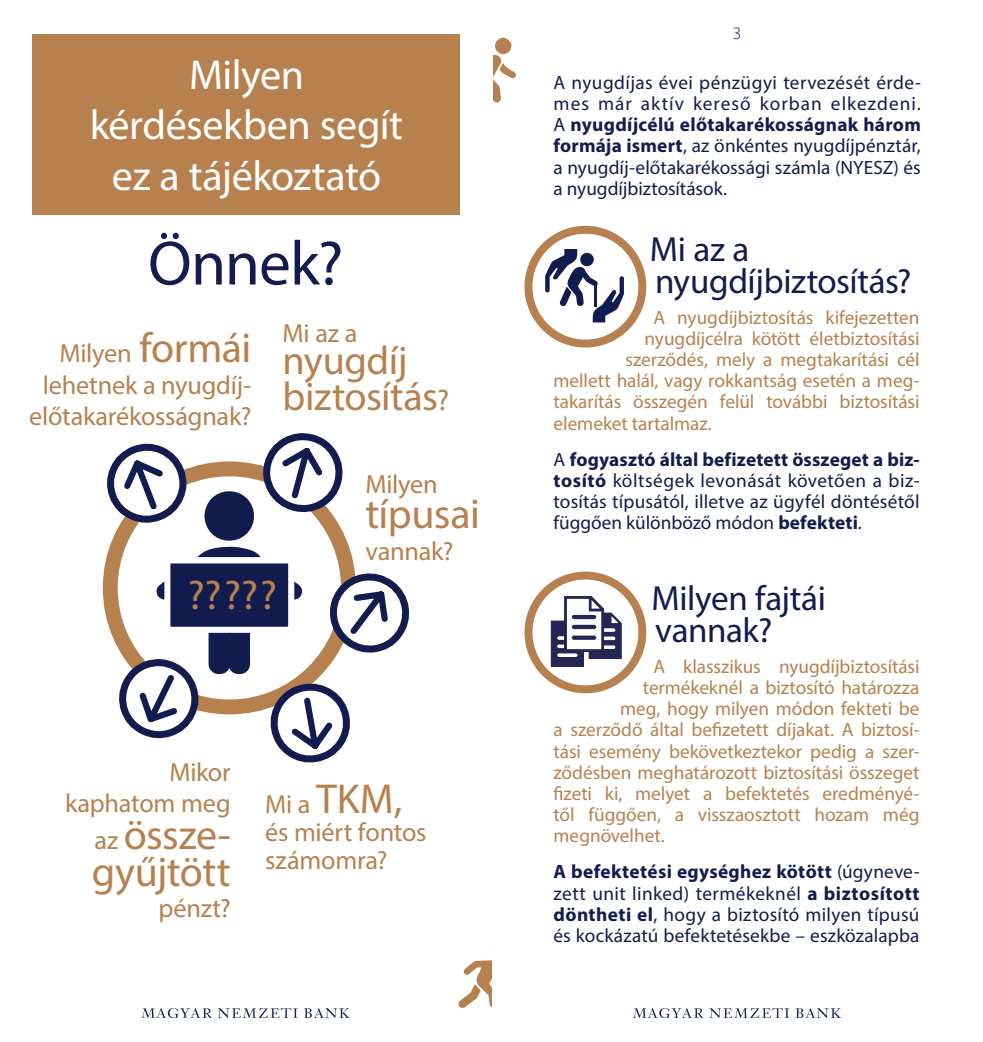
<style>
.page{position:relative;width:983px;height:1042px;background:#fff}
.page>*{position:absolute;margin:0;border:0;box-sizing:border-box;transform-origin:0 0}
.t1{font:63px "Myriad Pro";letter-spacing:-.01em;color:#131c4e}
.t2{font:42px/50.4px "Myriad Pro";letter-spacing:-.01em;color:#fff;text-align:center}
.t3{font:42px/36.8px "Myriad Pro";letter-spacing:-.015em;color:#b7814f}
.t4{font:41.65px "Myriad Pro";color:#b7814f}
.t5{font:40.25px/36.8px "Myriad Pro";letter-spacing:-.01em;color:#b7814f}
.t6{font:35px/31.5px "Myriad Pro";letter-spacing:-.01em;color:#131c4e}
.t7{font:26.25px/31.5px "Myriad Pro";letter-spacing:-.005em;color:#b7814f;text-align:right}
.t8{font:19.25px/21.2px "Myriad Pro";letter-spacing:.005em;color:#131c4e;text-align:justify}
.t9{font:19.25px "Myriad Pro";color:#b7814f}
.t10{font:300 17.5px "Myriad Pro";color:#131c4e}
.s1{font-size:29.75px}
.s2{font-size:42px}
.s3{font-size:26.25px}
.s4{font-weight:700}
</style>
<div class="page">
<div style="left:495px;top:38px;width:16px;height:16px;background:#b7814f;border-radius:50%"></div>
<svg style="left:493px;top:55px;width:23px;height:48px"></svg>
<svg style="left:633px;top:1008px;width:208px;height:10px"></svg>
<svg style="left:458px;top:960px;width:33px;height:48px"></svg>
<svg style="left:156px;top:582px;width:8px;height:18px"></svg>
<svg style="left:294px;top:581px;width:9px;height:19px"></svg>
<svg style="left:197px;top:546px;width:63px;height:11px"></svg>
<div style="left:204px;top:491px;width:50px;height:50px;background:#131c4e;border-radius:50%"></div>
<div style="left:170px;top:563px;width:118px;height:64px;background:#131c4e"></div>
<div style="left:103px;top:461px;width:253px;height:253px;border:15px solid #b7814f;border-radius:50%"></div>
<div style="left:32px;top:34px;width:427px;height:180px;background:#b7814f"></div>
<svg style="left:324px;top:569px;width:86px;height:89px"></svg>
<svg style="left:257px;top:433px;width:86px;height:85px"></svg>
<svg style="left:107px;top:443px;width:86px;height:86px"></svg>
<svg style="left:265px;top:678px;width:85px;height:85px"></svg>
<svg style="left:545px;top:249px;width:78px;height:73px"></svg>
<div style="left:524px;top:226px;width:122px;height:121px;border:8px solid #b7814f;border-radius:50%"></div>
<svg style="left:550px;top:596px;width:71px;height:71px"></svg>
<div style="left:524px;top:571px;width:122px;height:122px;border:8px solid #b7814f;border-radius:50%"></div>
<svg style="left:141px;top:1008px;width:209px;height:10px"></svg>
<svg style="left:118px;top:633px;width:132px;height:106px"></svg>
<h2 class="t2" style="left:90px;top:49px;width:315px">Milyen kérdésekben segít ez a tájékoztató</h2>
<h1 class="t1" style="left:148px;top:224px;width:196px">Önnek?</h1>
<h3 class="t7" style="left:282px;top:317px;width:76px">Mi az a</h3>
<h3 class="t5" style="left:282px;top:341px;width:168px">nyugdíj biztosítás<span class="s1">?</span></h3>
<h3 class="t7" style="left:29px;top:337px;width:224px">Milyen <span class="s2">formái </span>lehetnek a nyugdíj&shy;előtakarékosságnak?</h3>
<h3 class="t4" style="left:188px;top:569px;width:91px">?????</h3>
<h3 class="t7" style="left:365px;top:468px;width:74px">Milyen</h3>
<h2 class="t3" style="left:365px;top:495px;width:116px">típusai</h2>
<h3 class="t7" style="left:365px;top:535px;width:90px">vannak?</h3>
<h3 class="t7" style="left:65px;top:755px;width:167px">Mikor kaphatom meg</h3>
<h2 class="t3" style="left:92px;top:816px;width:140px"><span class="s3">az</span> össze&shy;gyűjtött</h2>
<h3 class="t7" style="left:158px;top:892px;width:74px">pénzt?</h3>
<h2 class="t3" style="left:265px;top:780px;width:139px"><span class="s3">Mi a</span> TKM,</h2>
<h3 class="t7" style="left:265px;top:818px;width:163px;line-height:28px;text-align:left">és miért fontos számomra?</h3>
<p class="t10" style="left:732px;top:24px;width:10px">3</p>
<p class="t8" style="left:553px;top:72px;width:369px">A nyugdíjas évei pénzügyi tervezését érde&shy;mes már aktív kereső korban elkezdeni.<br>A <span class="s4">nyugdíjcélú előtakarékosságnak három formája ismert</span>, az önkéntes nyugdíjpénztár, a nyugdíj-előtakarékossági számla (NYESZ) és a nyugdíjbiztosítások.</p>
<h3 class="t6" style="left:649px;top:233px;width:263px">Mi az a nyugdíjbiztosítás?</h3>
<p class="t9" style="left:653px;top:305px;width:268px">A nyugdíjbiztosítás kifejezetten</p>
<p class="t9" style="left:644px;top:326px;width:276px">nyugdíjcélra kötött életbiztosítási</p>
<p class="t9" style="left:625px;top:348px;width:296px">szerződés, mely a megtakarítási cél</p>
<p class="t9" style="left:553px;top:369px;width:367px">mellett halál, vagy rokkantság esetén a meg-</p>
<p class="t9" style="left:553px;top:390px;width:367px">takarítás összegén felül további biztosítási</p>
<p class="t9" style="left:553px;top:411px;width:160px">elemeket tartalmaz.</p>
<p class="t8" style="left:553px;top:448px;width:367px">A <span class="s4">fogyasztó által befizetett összeget a biz&shy;tosító</span> költségek levonását követően a biz&shy;tosítás típusától, illetve az ügyfél döntésétől függően különböző módon <span class="s4">befekteti</span>.</p>
<h3 class="t6" style="left:651px;top:582px;width:176px">Milyen fajtái vannak?</h3>
<p class="t9" style="left:653px;top:654px;width:267px">A klasszikus nyugdíjbiztosítási</p>
<p class="t9" style="left:642px;top:676px;width:278px">termékeknél a biztosító határozza</p>
<p class="t9" style="left:620px;top:697px;width:301px">meg, hogy milyen módon fekteti be</p>
<p class="t9" style="left:553px;top:718px;width:367px">a szerződő által befizetett díjakat. A biztosí-</p>
<p class="t9" style="left:553px;top:739px;width:367px">tási esemény bekövetkeztekor pedig a szer-</p>
<p class="t9" style="left:553px;top:760px;width:367px">ződésben meghatározott biztosítási összeget</p>
<p class="t9" style="left:553px;top:781px;width:367px">fizeti ki, melyet a befektetés eredményé-</p>
<p class="t9" style="left:553px;top:803px;width:367px">től függően, a visszaosztott hozam még</p>
<p class="t9" style="left:553px;top:824px;width:113px">megnövelhet.</p>
<p class="t8" style="left:553px;top:861px;width:367px"><span class="s4">A befektetési egységhez kötött</span> (úgyneve&shy;zett unit linked) termékeknél <span class="s4">a biztosított döntheti el</span>, hogy a biztosító milyen típusú és kockázatú befektetésekbe – eszközalapba</p>
</div>
